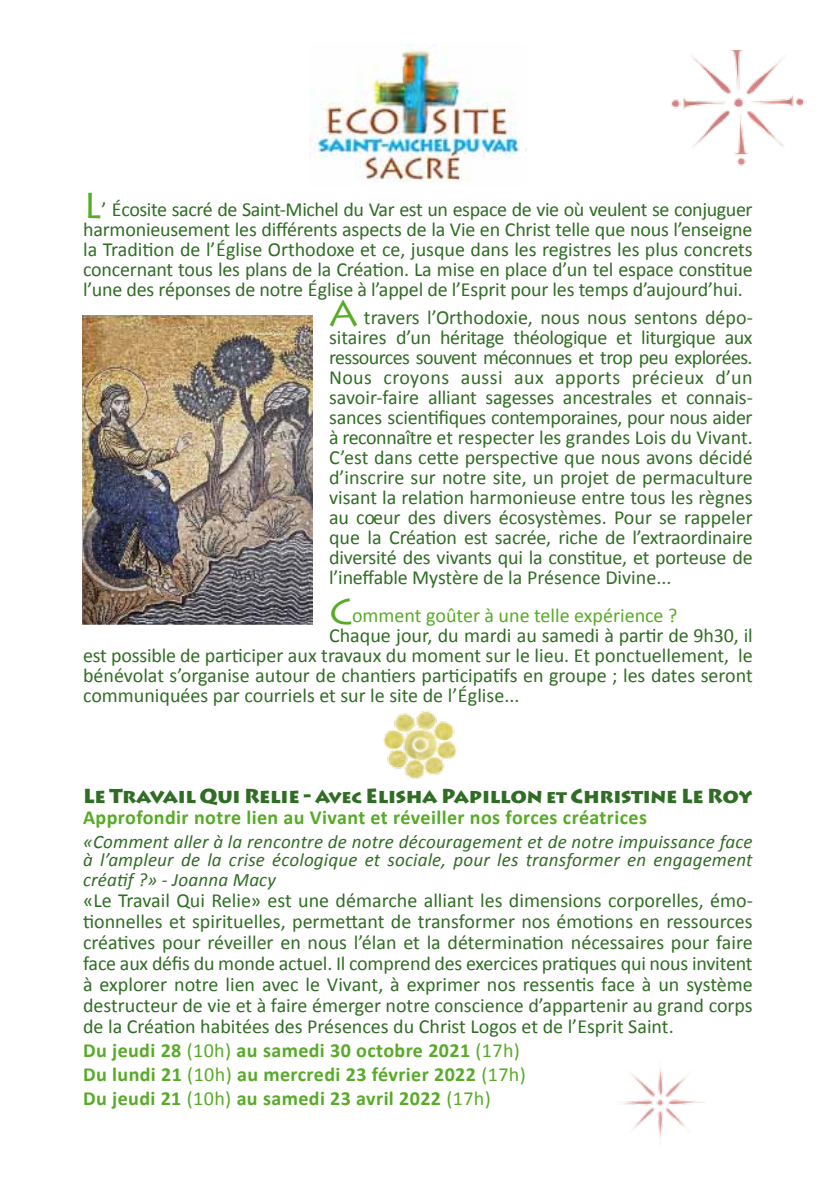
<style>
.page{position:relative;width:840px;height:1191px;background:#fff}
.page>*{position:absolute;margin:0;border:0;box-sizing:border-box;transform-origin:0 0}
.t1{font:20px/20px "Calibri";color:#306d24;text-align:justify}
.t2{font:700 20px/24px "Calibri";letter-spacing:.02em;color:#57ab27}
.t3{font:900 20px "Lithos Pro";letter-spacing:-.015em;color:#306d24}
.t4{font:20px "Calibri";color:#57ab27}
.t5{font:italic 19px/18px "Calibri";letter-spacing:.01em;color:#306d24}
.s1{font-family:"Lithos Pro";font-size:36px;color:#57ab27}
.s2{font-family:"Lithos Pro";font-size:36px}
.s3{font-size:18px}
.s4{font-weight:400}
</style>
<div class="page">
<img style="left:309px;top:44px;width:211px;height:138px">
<img style="left:82px;top:315px;width:230px;height:309px">
<img style="left:621px;top:1066px;width:83px;height:73px">
<img style="left:383px;top:710px;width:74px;height:69px">
<img style="left:671px;top:50px;width:134px;height:116px">
<p class="t1" style="left:83px;top:199px;width:670px"><span class="s1">L</span>’ écosite sacré de Saint-Michel du Var est un espace de vie où veulent se conjuguer harmonieusement les différents aspects de la Vie en Christ telle que nous l’enseigne la Tradition de l’église Orthodoxe et ce, jusque dans les registres les plus concrets concernant tous les plans de la Création. La mise en place d’un tel espace constitue l’une des réponses de notre église à l’appel de l’Esprit pour les temps d’aujourd’hui.</p>
<p class="t1" style="left:329px;top:307px;width:425px"><span class="s1">A</span> travers l’Orthodoxie, nous nous sentons dépo&shy;sitaires d’un héritage théologique et liturgique aux ressources souvent méconnues et trop peu explorées.<br>Nous croyons aussi aux apports précieux d’un savoir-faire alliant sagesses ancestrales et connais&shy;sances scientifiques contemporaines, pour nous aider à reconnaître et respecter les grandes Lois du Vivant.<br>C’est dans cette perspective que nous avons décidé d’inscrire sur notre site, un projet de permaculture visant la relation harmonieuse entre tous les règnes au coeur des divers écosystèmes. Pour se rappeler que la Création est sacrée, riche de l’extraordinaire diversité des vivants qui la constitue, et porteuse de l’ineffable Mystère de la Présence Divine...</p>
<p class="t4" style="left:329px;top:602px;width:349px"><span class="s2">C</span>omment goûter à une telle expérience ?</p>
<p class="t1" style="left:329px;top:625px;width:425px">Chaque jour, du mardi au samedi à partir de 9h30, il</p>
<p class="t1" style="left:83px;top:645px;width:670px">est possible de participer aux travaux du moment sur le lieu. Et ponctuellement, le</p>
<p class="t1" style="left:83px;top:665px;width:670px">bénévolat s’organise autour de chantiers participatifs en groupe ; les dates seront</p>
<p class="t1" style="left:83px;top:685px;width:437px">communiquées par courriels et sur le site de l’église...</p>
<p class="t3" style="left:83px;top:783px;width:670px">Le Travail Qui Relie - <span class="s3">Avec</span> Elisha Papillon <span class="s3">et</span> Christine Le Roy</p>
<p class="t2" style="left:83px;top:805px;width:565px">Approfondir notre lien au Vivant et réveiller nos forces créatrices</p>
<p class="t5" style="left:83px;top:832px;width:670px">«Comment aller à la rencontre de notre découragement et de notre impuissance face à l’ampleur de la crise écologique et sociale, pour les transformer en engagement</p>
<p class="t5" style="left:83px;top:870px;width:194px">créatif ?» - Joanna Macy</p>
<p class="t1" style="left:83px;top:890px;width:670px;line-height:21px">«Le Travail Qui Relie» est une démarche alliant les dimensions corporelles, émo&shy;tionnelles et spirituelles, permettant de transformer nos émotions en ressources créatives pour réveiller en nous l’élan et la détermination nécessaires pour faire face aux défis du monde actuel. Il comprend des exercices pratiques qui nous invitent à explorer notre lien avec le Vivant, à exprimer nos ressentis face à un système destructeur de vie et à faire émerger notre conscience d’appartenir au grand corps de la Création habitées des Présences du Christ Logos et de l’Esprit Saint.</p>
<p class="t2" style="left:83px;top:1038px;width:444px">Du jeudi 28 <span class="s4">(10h)</span> au samedi 30 octobre 2021 <span class="s4">(17h)<br></span>Du lundi 21 <span class="s4">(10h)</span> au mercredi 23 février 2022 <span class="s4">(17h)<br></span>Du jeudi 21 <span class="s4">(10h)</span> au samedi 23 avril 2022 <span class="s4">(17h)</span></p>
</div>
